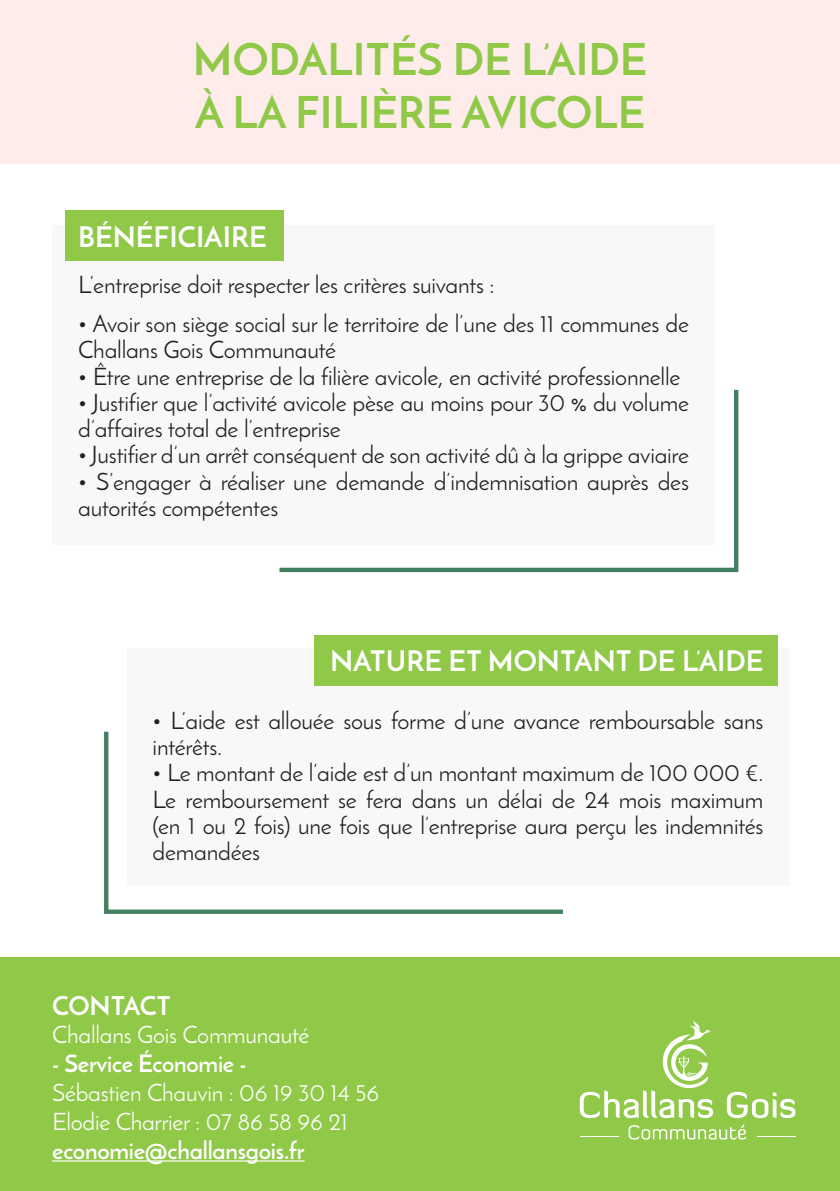
<style>
.page{position:relative;width:840px;height:1191px;background:#fff}
.page>*{position:absolute;margin:0;border:0;box-sizing:border-box;transform-origin:0 0}
.t1{font:700 44px/52.8px "Josefin Sans";color:#90c848}
.t2{font:700 28.4px "Josefin Sans";color:#fff}
.t3{font:700 26px "Josefin Sans";letter-spacing:-.01em;color:#fff}
.t4{font:24px/26.2px "Josefin Sans";letter-spacing:-.01em;color:#231f20}
.t5{font:24px/28.8px "Josefin Sans";letter-spacing:-.01em;color:#fff}
.t6{font:700 24px "Josefin Sans";letter-spacing:-.01em;color:#fff}
</style>
<div class="page">
<div style="left:0;top:958px;width:839px;height:233px;background:#90c848"></div>
<svg style="left:579px;top:1021px;width:133px;height:97px"></svg>
<svg style="left:726px;top:1091px;width:69px;height:27px"></svg>
<svg style="left:628px;top:1124px;width:117px;height:15px"></svg>
<hr style="left:579px;top:1135px;width:39px;height:1px;background:#fff">
<hr style="left:756px;top:1135px;width:39px;height:1px;background:#fff">
<div style="left:0;top:0;width:839px;height:164px;background:#fdecea"></div>
<div style="left:126px;top:649px;width:663px;height:237px;background:#f8f8f8"></div>
<div style="left:314px;top:635px;width:463px;height:51px;background:#90c848"></div>
<svg style="left:104px;top:731px;width:459px;height:183px"></svg>
<div style="left:52px;top:225px;width:662px;height:320px;background:#f8f8f8"></div>
<div style="left:65px;top:210px;width:218px;height:50px;background:#90c848"></div>
<svg style="left:279px;top:389px;width:460px;height:184px"></svg>
<hr style="left:52px;top:1160px;width:252px;height:1px;background:#fff">
<h1 class="t1" style="left:193px;top:33px;width:455px">MODALITÉS DE L’AIDE<br>À LA FILIÈRE AVICOLE</h1>
<p class="t2" style="left:78px;top:219px;width:190px">BÉNÉFICIAIRE</p>
<p class="t4" style="left:78px;top:271px;width:417px">L’entreprise doit respecter les critères suivants :</p>
<p class="t4" style="left:78px;top:310px;width:612px">• Avoir son siège social sur le territoire de l’une des 11 communes de<br>Challans Gois Communauté</p>
<p class="t4" style="left:78px;top:363px;width:603px">• Être une entreprise de la filière avicole, en activité professionnelle</p>
<p class="t4" style="left:78px;top:389px;width:612px">• Justifier que l’activité avicole pèse au moins pour 30 % du volume d’affaires total de l’entreprise</p>
<p class="t4" style="left:78px;top:442px;width:612px">• Justifier d’un arrêt conséquent de son activité dû à la grippe aviaire</p>
<p class="t4" style="left:78px;top:468px;width:612px">• S’engager à réaliser une demande d’indemnisation auprès des autorités compétentes</p>
<p class="t2" style="left:330px;top:643px;width:434px">NATURE ET MONTANT DE L’AIDE</p>
<p class="t4" style="left:152px;top:707px;width:612px">• L’aide est allouée sous forme d’une avance remboursable sans intérêts.</p>
<p class="t4" style="left:152px;top:759px;width:612px;text-align:justify">• Le montant de l’aide est d’un montant maximum de 100 000 €.<br>Le remboursement se fera dans un délai de 24 mois maximum (en 1 ou 2 fois) une fois que l’entreprise aura perçu les indemnités demandées</p>
<p class="t3" style="left:52px;top:989px;width:120px">CONTACT</p>
<p class="t5" style="left:52px;top:1020px;width:258px">Challans Gois Communauté</p>
<p class="t6" style="left:52px;top:1048px;width:196px">- Service Économie -</p>
<p class="t5" style="left:52px;top:1078px;width:328px">Sébastien Chauvin : 06 19 30 14 56<br>Elodie Charrier : 07 86 58 96 21</p>
<p class="t6" style="left:52px;top:1135px;width:254px">economie@challansgois.fr</p>
</div>
